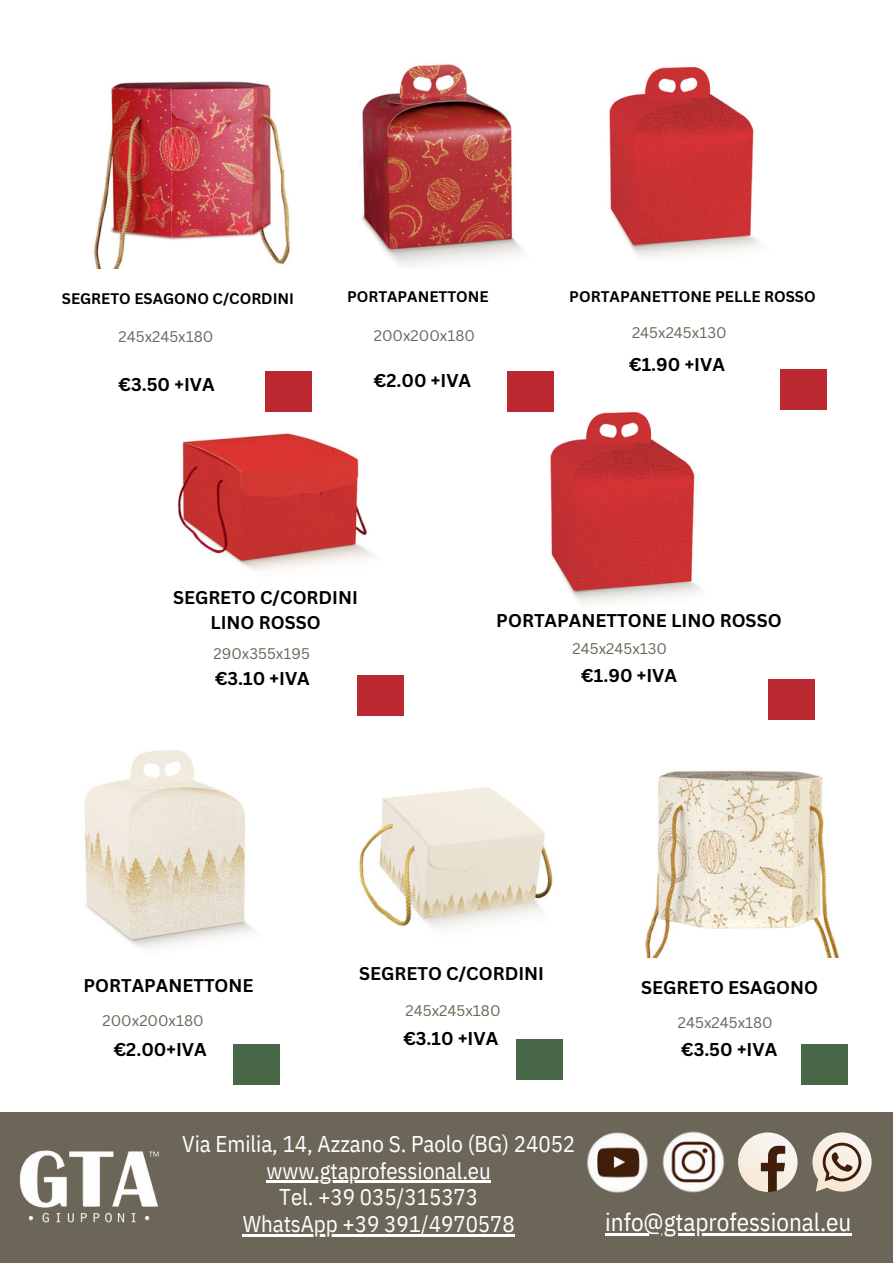
<style>
.page{position:relative;width:893px;height:1264px;background:#fff}
.page>*{position:absolute;margin:0;border:0;box-sizing:border-box;transform-origin:0 0}
.t1{font:25.05px "IBM Plex Sans Cond";color:#fff}
.t2{font:22.8px "IBM Plex Sans Cond";color:#fff}
.t3{font:700 18px "Canva Sans";color:#000}
.t4{font:700 17.85px/24.8px "Canva Sans";color:#000;text-align:center}
.t5{font:15px "Canva Sans";color:#6b6657}
.t6{font:700 15px "Canva Sans";color:#000}
.t7{font:700 14.85px "Canva Sans";color:#000}
</style>
<div class="page">
<img style="left:93px;top:81px;width:197px;height:188px">
<img style="left:84px;top:750px;width:170px;height:199px">
<img style="left:360px;top:64px;width:164px;height:202px">
<img style="left:177px;top:411px;width:200px;height:160px">
<img style="left:359px;top:787px;width:194px;height:142px">
<img style="left:609px;top:66px;width:151px;height:192px">
<img style="left:550px;top:389px;width:151px;height:215px">
<img style="left:645px;top:770px;width:194px;height:187px">
<div style="left:357px;top:675px;width:46px;height:40px;background:#bc282f"></div>
<div style="left:768px;top:679px;width:46px;height:40px;background:#bc282f"></div>
<div style="left:780px;top:369px;width:46px;height:41px;background:#bc282f"></div>
<div style="left:507px;top:371px;width:46px;height:41px;background:#bc282f"></div>
<div style="left:265px;top:371px;width:47px;height:40px;background:#bc282f"></div>
<div style="left:233px;top:1044px;width:47px;height:40px;background:#486746"></div>
<div style="left:516px;top:1039px;width:47px;height:40px;background:#486746"></div>
<div style="left:801px;top:1044px;width:47px;height:40px;background:#486746"></div>
<div style="left:0;top:1112px;width:892px;height:150px;background:#6b6657"></div>
<img style="left:19px;top:1150px;width:140px;height:73px">
<img style="left:587px;top:1131px;width:138px;height:62px">
<svg style="left:738px;top:1132px;width:59px;height:59px"></svg>
<svg style="left:812px;top:1132px;width:59px;height:59px"></svg>
<hr style="left:605px;top:1233px;width:246px;height:2px;background:#fff">
<hr style="left:266px;top:1180px;width:225px;height:2px;background:#fff">
<hr style="left:243px;top:1234px;width:271px;height:2px;background:#fff">
<p class="t7" style="left:62px;top:288px;width:234px">SEGRETO ESAGONO C/CORDINI</p>
<p class="t7" style="left:347px;top:286px;width:143px">PORTAPANETTONE</p>
<p class="t6" style="left:569px;top:286px;width:248px">PORTAPANETTONE PELLE ROSSO</p>
<p class="t5" style="left:118px;top:326px;width:96px">245x245x180</p>
<p class="t5" style="left:374px;top:325px;width:103px">200x200x180</p>
<p class="t5" style="left:632px;top:322px;width:96px">245x245x130</p>
<p class="t3" style="left:629px;top:351px;width:97px">€1.90 +IVA</p>
<p class="t3" style="left:118px;top:371px;width:98px">€3.50 +IVA</p>
<p class="t3" style="left:374px;top:368px;width:99px">€2.00 +IVA</p>
<p class="t4" style="left:173px;top:585px;width:186px">SEGRETO C/CORDINI<br>LINO ROSSO</p>
<p class="t5" style="left:213px;top:643px;width:98px">290x355x195</p>
<p class="t3" style="left:215px;top:665px;width:96px">€3.10 +IVA</p>
<p class="t3" style="left:496px;top:607px;width:287px">PORTAPANETTONE LINO ROSSO</p>
<p class="t5" style="left:572px;top:638px;width:96px">245x245x130</p>
<p class="t3" style="left:581px;top:663px;width:97px">€1.90 +IVA</p>
<p class="t4" style="left:84px;top:972px;width:171px">PORTAPANETTONE</p>
<p class="t5" style="left:102px;top:1009px;width:103px">200x200x180</p>
<p class="t3" style="left:114px;top:1036px;width:94px">€2.00+IVA</p>
<p class="t4" style="left:359px;top:960px;width:186px">SEGRETO C/CORDINI</p>
<p class="t5" style="left:405px;top:999px;width:96px">245x245x180</p>
<p class="t3" style="left:403px;top:1025px;width:96px">€3.10 +IVA</p>
<p class="t2" style="left:182px;top:1128px;width:394px">Via Emilia, 14, Azzano S. Paolo (BG) 24052</p>
<p class="t2" style="left:266px;top:1155px;width:226px">www.gtaprofessional.eu</p>
<p class="t2" style="left:279px;top:1182px;width:200px">Tel. +39 035/315373</p>
<p class="t2" style="left:243px;top:1208px;width:273px">WhatsApp +39 391/4970578</p>
<p class="t4" style="left:641px;top:974px;width:178px">SEGRETO ESAGONO</p>
<p class="t5" style="left:678px;top:1011px;width:96px">245x245x180</p>
<p class="t3" style="left:681px;top:1036px;width:98px">€3.50 +IVA</p>
<p class="t1" style="left:605px;top:1205px;width:247px">info@gtaprofessional.eu</p>
</div>
